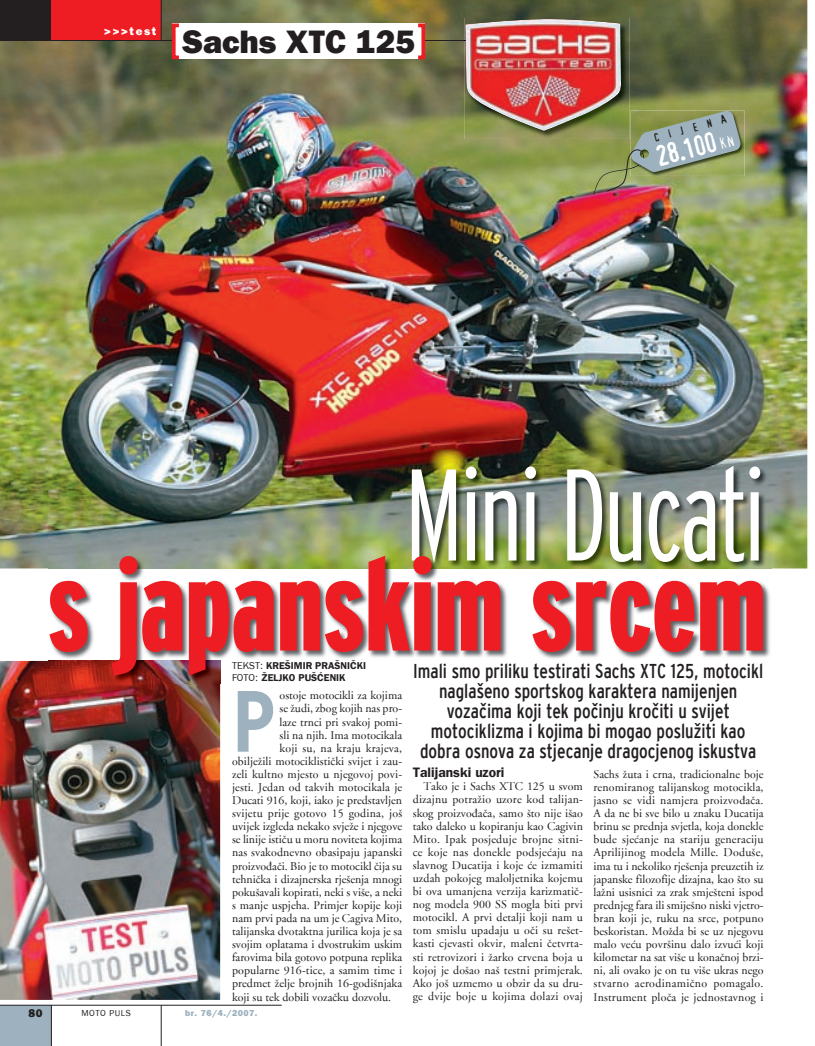
<style>
.page{position:relative;width:815px;height:1046px;background:#fff}
.page>*{position:absolute;margin:0;border:0;box-sizing:border-box;transform-origin:0 0}
.t1{font:900 extra-condensed 130px "Interstate PF";color:#ee1d23}
.t2{font:300 extra-condensed 130px "Interstate PF";letter-spacing:-.03em;color:#fff}
.t3{font:700 condensed 86.62px "Interstate PF";color:#9db2be}
.t4{font:800 32.62px "Franklin Gothic";color:#231f20}
.t5{font:27.5px "Confidential";color:#fff}
.t6{font:condensed 20px/20px "Interstate PF";color:#231f20;text-align:center;scale:.95 1}
.t7{font:13.75px "Franklin Gothic Demi";color:#231f20}
.t8{font:11.88px/13.1px "Adobe Garamond";color:#231f20;text-align:justify}
.t9{font:11.88px "Adobe Garamond";letter-spacing:.02em;color:#231f20}
.t10{font:800 11.25px "Franklin Gothic";color:#fff}
.t11{font:11.25px "Confidential";color:#231f20}
.t12{font:800 11.25px "Franklin Gothic";color:#231f20}
.t13{font:10px/12px "Franklin Gothic Demi";color:#231f20}
.t14{font:800 8.75px "Franklin Gothic";letter-spacing:.05em;color:#9db2be}
.t15{font:8.75px "Franklin Gothic";letter-spacing:.05em;color:#231f20}
.s1{font-size:16.25px}
.s2{font-family:"Franklin Gothic"}
</style>
<div class="page">
<img style="left:0;top:660px;width:220px;height:339px">
<img style="left:0;top:0;width:807px;height:568px">
<img style="left:49px;top:465px;width:722px;height:218px">
<img style="left:49px;top:660px;width:171px;height:23px">
<img style="left:631px;top:110px;width:114px;height:66px">
<img style="left:594px;top:111px;width:147px;height:84px">
<div style="left:0;top:1005px;width:51px;height:40px;background:#9db2be"></div>
<div style="left:0;top:0;width:51px;height:41px;background:#231f20"></div>
<div style="left:51px;top:0;width:110px;height:41px;background:#ee1d23"></div>
<hr style="left:0;top:41px;width:523px;height:1px;background:#231f20">
<hr style="left:161px;top:0;width:1px;height:41px;background:#231f20">
<hr style="left:51px;top:1005px;width:1px;height:40px;background:#231f20">
<hr style="left:161px;top:1005px;width:1px;height:40px;background:#231f20">
<hr style="left:0;top:1004px;width:282px;height:1px;background:#231f20">
<div style="left:172px;top:23px;width:253px;height:36px;background:#fff"></div>
<div style="left:172px;top:23px;width:9px;height:36px;border:4px solid #ee1d23"></div>
<div style="left:416px;top:23px;width:9px;height:36px;border:4px solid #ee1d23"></div>
<img style="left:464px;top:18px;width:165px;height:121px">
<img style="left:465px;top:18px;width:157px;height:113px">
<p class="t10" style="left:104px;top:27px;width:54px">&gt;&gt;&gt;test</p>
<h3 class="t4" style="left:182px;top:30px;width:235px">Sachs XTC 125</h3>
<p class="t11" style="left:653px;top:133px;width:76px;rotate:-15deg">CIJENA</p>
<h3 class="t5" style="left:653px;top:146px;width:82px;rotate:-15deg">28.100 <span class="s1">kn</span></h3>
<h1 class="t2" style="left:404px;top:465px;width:363px">Mini Ducati</h1>
<h1 class="t1" style="left:48px;top:555px;width:720px">s japanskim srcem</h1>
<h2 class="t3" style="left:232px;top:688px;width:45px">P</h2>
<p class="t8" style="left:280px;top:690px;width:124px">ostoje motocikli za kojima</p>
<p class="t13" style="left:232px;top:660px;width:135px"><span class="s2">TEKST:</span> KREŠIMIR PRAŠNIČKI<br><span class="s2">FOTO:</span> ŽELJKO PUŠĆENIK</p>
<h3 class="t6" style="left:413px;top:662px;width:370px">Imali smo priliku testirati Sachs XTC 125, motocikl naglašeno sportskog karaktera namijenjen vozačima koji tek počinju kročiti u svijet motociklizma i kojima bi mogao poslužiti kao dobra osnova za stjecanje dragocjenog iskustva</h3>
<p class="t8" style="left:280px;top:703px;width:124px">se žudi, zbog kojih nas pro-</p>
<p class="t8" style="left:280px;top:716px;width:124px">laze trnci pri svakoj pomi-</p>
<p class="t8" style="left:280px;top:729px;width:124px">sli na njih. Ima motocikala</p>
<p class="t8" style="left:280px;top:742px;width:124px">koji su, na kraju krajeva,</p>
<p class="t8" style="left:232px;top:755px;width:172px">obilježili motociklistički svijet i zau-</p>
<p class="t8" style="left:232px;top:768px;width:172px">zeli kultno mjesto u njegovoj povi-</p>
<p class="t8" style="left:232px;top:781px;width:172px">jesti. Jedan od takvih motocikala je</p>
<p class="t8" style="left:232px;top:794px;width:172px">Ducati 916, koji, iako je predstavljen</p>
<p class="t9" style="left:232px;top:808px;width:172px">svijetu prije gotovo 15 godina, još</p>
<p class="t8" style="left:232px;top:820px;width:172px">uvijek izgleda nekako svježe i njegove</p>
<p class="t8" style="left:232px;top:834px;width:172px">se linije ističu u moru noviteta kojima</p>
<p class="t8" style="left:232px;top:847px;width:172px">nas svakodnevno obasipaju japanski</p>
<p class="t8" style="left:232px;top:860px;width:172px">proizvođači. Bio je to motocikl čija su</p>
<p class="t8" style="left:232px;top:873px;width:172px">tehnička i dizajnerska rješenja mnogi</p>
<p class="t8" style="left:232px;top:886px;width:172px">pokušavali kopirati, neki s više, a neki</p>
<p class="t8" style="left:232px;top:899px;width:172px">s manje uspjeha. Primjer kopije koji</p>
<p class="t8" style="left:232px;top:912px;width:172px">nam prvi pada na um je Cagiva Mito,</p>
<p class="t8" style="left:232px;top:925px;width:172px">talijanska dvotaktna jurilica koja je sa</p>
<p class="t8" style="left:232px;top:938px;width:172px">svojim oplatama i dvostrukim uskim</p>
<p class="t8" style="left:232px;top:951px;width:172px">farovima bila gotovo potpuna replika</p>
<p class="t8" style="left:232px;top:964px;width:172px">popularne 916-tice, a samim time i</p>
<p class="t8" style="left:232px;top:978px;width:172px">predmet želje brojnih 16-godišnjaka</p>
<p class="t8" style="left:232px;top:991px;width:161px">koji su tek dobili vozačku dozvolu.</p>
<p class="t7" style="left:413px;top:767px;width:93px">Talijanski uzori</p>
<p class="t8" style="left:413px;top:781px;width:172px;text-indent:11px">Tako je i Sachs XTC 125 u svom dizajnu potražio uzore kod talijan&shy;skog proizvođača, samo što nije išao tako daleko u kopiranju kao Cagivin Mito. Ipak posjeduje brojne sitni&shy;ce koje nas donekle podsjećaju na slavnog Ducatija i koje će izmamiti uzdah pokojeg maloljetnika kojemu bi ova umanjena verzija karizmatič&shy;nog modela 900 SS mogla biti prvi motocikl. A prvi detalji koji nam u tom smislu upadaju u oči su rešet&shy;kasti cjevasti okvir, maleni četvrta&shy;sti retrovizori i žarko crvena boja u kojoj je došao naš testni primjerak.<br>Ako još uzmemo u obzir da su dru&shy;ge dvije boje u kojima dolazi ovaj</p>
<p class="t8" style="left:593px;top:768px;width:172px">Sachs žuta i crna, tradicionalne boje renomiranog talijanskog motocikla, jasno se vidi namjera proizvođača.<br>A da ne bi sve bilo u znaku Ducatija brinu se prednja svjetla, koja donekle bude sjećanje na stariju generaciju Aprilijinog modela Mille. Doduše, ima tu i nekoliko rješenja preuzetih iz japanske filozofije dizajna, kao što su lažni usisnici za zrak smješteni ispod prednjeg fara ili smiješno niski vjetro&shy;bran koji je, ruku na srce, potpuno beskoristan. Možda bi se uz njegovu malo veću površinu dalo izvući koji kilometar na sat više u konačnoj brzi&shy;ni, ali ovako je on tu više ukras nego stvarno aerodinamično pomagalo.<br>Instrument ploča je jednostavnog i</p>
<p class="t12" style="left:28px;top:1008px;width:16px">80</p>
<p class="t15" style="left:82px;top:1010px;width:51px">MOTO PULS</p>
<p class="t14" style="left:185px;top:1010px;width:74px">br. 76/4./2007.</p>
</div>
